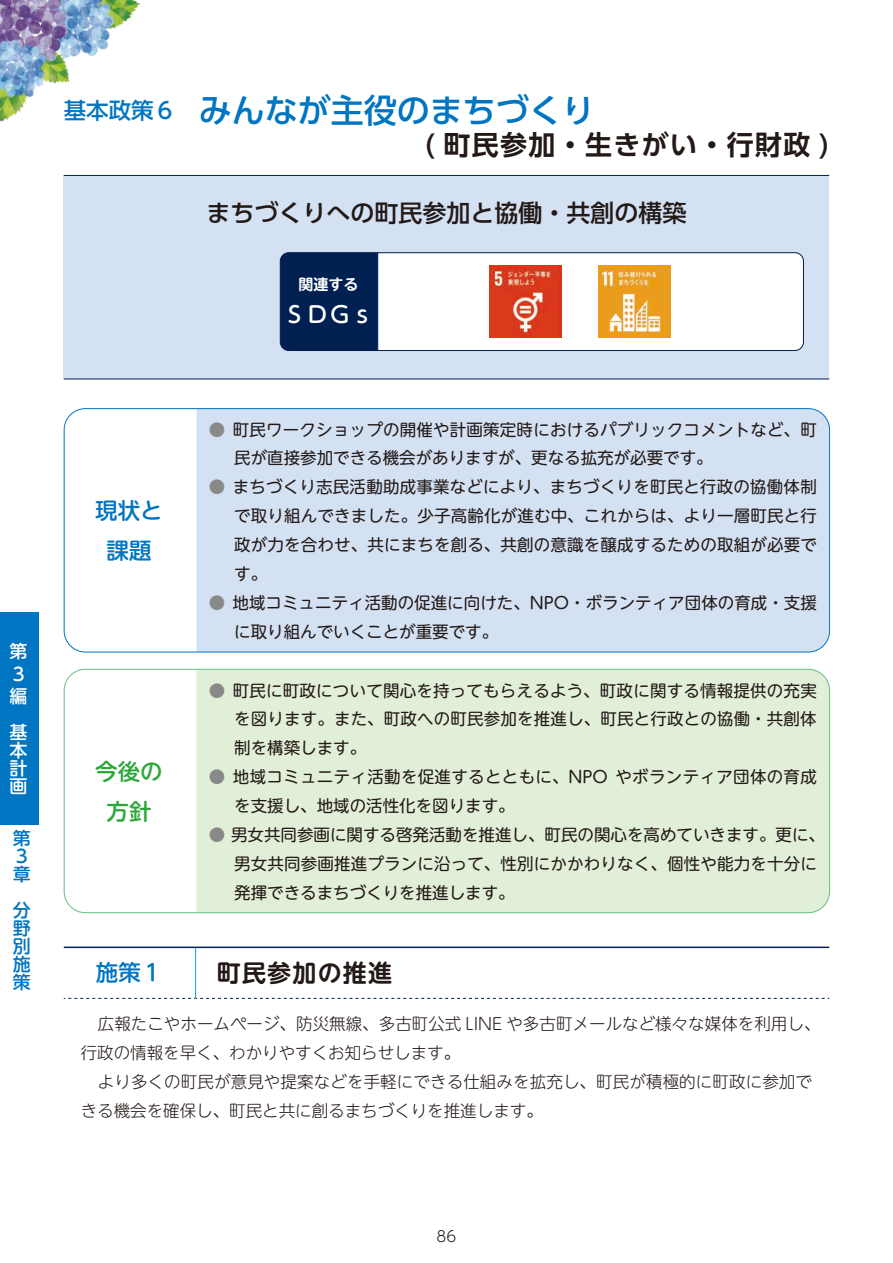
<style>
.page{position:relative;width:893px;height:1263px;background:#fff}
.page>*{position:absolute;margin:0;border:0;box-sizing:border-box;transform-origin:0 0}
.body1{font:500 33px "UD Shin Go Pr 6 N";color:#0075c2}
.body2{font:700 27px "UD Shin Go Pr 6 N De";letter-spacing:.05em;color:#231916}
.body3{font:500 24px "UD Shin Go Pr 6 N";color:#231916}
.施策見出し{font:700 24px "UD Shin M Go Pro De";letter-spacing:.05em;color:#231916}
.課題方針施策{font:500 22.5px/39.3px "UD Shin M Go Pro";color:#0075c2;text-align:center}
.t1{font:500 22.5px/39.3px "UD Shin M Go Pro";color:#2ba839;text-align:center}
.課題方針施策-2{font:500 22.5px "UD Shin M Go Pro";color:#fff}
.t2{font:500 18px/18px "UD Shin M Go Pro";color:#0075c2}
.t3{font:500 18px/18px "UD Shin M Go Pro";color:#fff}
.t4{font:16.5px/28.8px "UD Shin M Go Pro";letter-spacing:.01em;color:#231916}
.body4L{font:300 16.5px/28.8px "UD Shin M Go Pro";color:#231916}
.t5{font:700 15px "UD Shin M Go Pro De";color:#fff}
.t6{font:300 15px "UD Shin Go Pr 6 N";color:#231916}
.s1{font-size:22.5px}
.s2{color:#898989}
</style>
<div class="page">
<div style="left:0;top:612px;width:38px;height:213px;background:#0075c2"></div>
<img style="left:0;top:0;width:140px;height:122px">
<div style="left:64px;top:175px;width:765px;height:204px;background:#d3e1f3"></div>
<hr style="left:64px;top:175px;width:765px;height:1px;background:#002051">
<hr style="left:64px;top:379px;width:765px;height:1px;background:#002051">
<svg style="left:280px;top:252px;width:524px;height:99px;background:#bdc4d1"></svg>
<img style="left:599px;top:266px;width:72px;height:72px">
<img style="left:489px;top:266px;width:72px;height:71px">
<div style="left:196px;top:410px;width:634px;height:242px;background:#d3e1f3"></div>
<div style="left:64px;top:408px;width:766px;height:244px;border:1px solid #0075c2;border-radius:21px"></div>
<div style="left:196px;top:669px;width:634px;height:244px;background:#e1efd8"></div>
<div style="left:64px;top:669px;width:766px;height:244px;border:1px solid #69bd83;border-radius:21px"></div>
<hr style="left:195px;top:948px;width:1px;height:50px;background:#00a1e9">
<hr style="left:64px;top:946px;width:132px;height:2px;background:#002051">
<hr style="left:196px;top:946px;width:633px;height:2px;background:#002051">
<svg style="left:64px;top:998px;width:765px;height:1px"></svg>
<p class="body1" style="left:64px;top:83px;width:532px"><span class="s1">基本政策６　</span>みんなが主役のまちづくり</p>
<p class="body2" style="left:425px;top:123px;width:406px">( 町民参加・生きがい・行財政 )</p>
<p class="body3" style="left:206px;top:193px;width:482px">まちづくりへの町民参加と協働・共創の構築</p>
<p class="t5" style="left:298px;top:272px;width:61px">関連する</p>
<p class="課題方針施策-2" style="left:283px;top:296px;width:91px">ＳＤＧｓ</p>
<p class="t3" style="left:10px;top:639px;width:19px;line-height:22.5px">第<br>3編</p>
<p class="t3" style="left:10px;top:722px;width:19px;text-align:justify">基本計画</p>
<p class="t2" style="left:13px;top:828px;width:19px">第<br>３章</p>
<p class="t2" style="left:13px;top:900px;width:19px;text-align:justify">分野別施策</p>
<p class="課題方針施策" style="left:95px;top:490px;width:69px">現状と課題</p>
<p class="t1" style="left:95px;top:751px;width:69px">今後の方針</p>
<p class="t4" style="left:234px;top:414px;width:584px;text-indent:-26px"><span class="s2">●</span> 町民ワークショップの開催や計画策定時におけるパブリックコメントなど、町民が直接参加できる機会がありますが、更なる拡充が必要です。</p>
<p class="t4" style="left:234px;top:472px;width:584px;text-align:justify;text-indent:-26px"><span class="s2">●</span> まちづくり志民活動助成事業などにより、まちづくりを町民と行政の協働体制で取り組んできました。少子高齢化が進む中、これからは、より一層町民と行政が力を合わせ、共にまちを創る、共創の意識を醸成するための取組が必要です。</p>
<p class="t4" style="left:234px;top:587px;width:584px;text-indent:-26px"><span class="s2">●</span> 地域コミュニティ活動の促進に向けた、NPO・ボランティア団体の育成・支援に取り組んでいくことが重要です。</p>
<p class="t4" style="left:234px;top:675px;width:584px;text-align:justify;text-indent:-26px"><span class="s2">●</span> 町民に町政について関心を持ってもらえるよう、町政に関する情報提供の充実を図ります。また、町政への町民参加を推進し、町民と行政との協働・共創体制を構築します。</p>
<p class="t4" style="left:234px;top:762px;width:584px;text-indent:-26px"><span class="s2">●</span> 地域コミュニティ活動を促進するとともに、NPO やボランティア団体の育成を支援し、地域の活性化を図ります。</p>
<p class="t4" style="left:234px;top:819px;width:592px;text-indent:-26px"><span class="s2">●</span> 男女共同参画に関する啓発活動を推進し、町民の関心を高めていきます。更に、男女共同参画推進プランに沿って、性別にかかわりなく、個性や能力を十分に発揮できるまちづくりを推進します。</p>
<p class="課題方針施策" style="left:96px;top:952px;width:69px">施策１</p>
<p class="施策見出し" style="left:217px;top:953px;width:177px">町民参加の推進</p>
<p class="body4L" style="left:81px;top:1008px;width:741px;text-indent:17px">広報たこやホームページ、防災無線、多古町公式 LINE や多古町メールなど様々な媒体を利用し、行政の情報を早く、わかりやすくお知らせします。</p>
<p class="body4L" style="left:81px;top:1066px;width:733px;text-indent:17px">より多くの町民が意見や提案などを手軽にできる仕組みを拡充し、町民が積極的に町政に参加できる機会を確保し、町民と共に創るまちづくりを推進します。</p>
<p class="t6" style="left:437px;top:1224px;width:21px">86</p>
</div>
